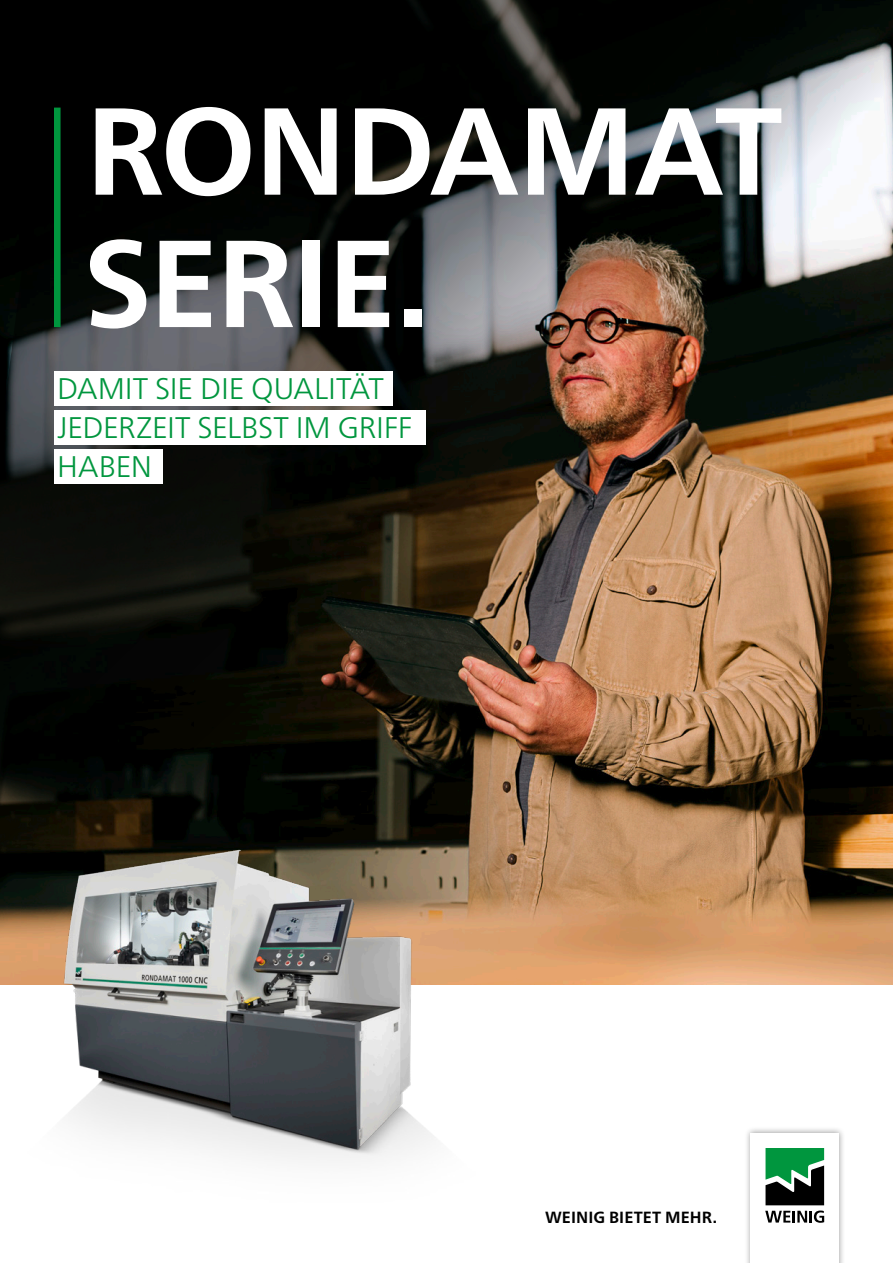
<style>
.page{position:relative;width:893px;height:1263px;background:#fff}
.page>*{position:absolute;margin:0;border:0;box-sizing:border-box;transform-origin:0 0}
.t1{font:700 123.6px/132.3px "Frutiger Neue LT Pro";letter-spacing:-.02em;color:#fff}
.t2{font:300 29.85px/38.8px "Frutiger Neue LT Pro";letter-spacing:-.005em;color:#00963e}
.t3{font:700 16.2px "Frutiger Neue LT Pro";letter-spacing:.005em;color:#000}
</style>
<div class="page">
<img style="left:0;top:0;width:893px;height:985px">
<div style="left:744px;top:1126px;width:102px;height:137px;background:#000;opacity:.4"></div>
<div style="left:751px;top:1133px;width:88px;height:130px;background:#fff"></div>
<svg style="left:765px;top:1148px;width:59px;height:75px"></svg>
<img style="left:0;top:801px;width:555px;height:360px">
<div style="left:54px;top:372px;width:338px;height:34px;background:#fff"></div>
<div style="left:54px;top:411px;width:371px;height:34px;background:#fff"></div>
<div style="left:54px;top:450px;width:108px;height:34px;background:#fff"></div>
<div style="left:54px;top:108px;width:7px;height:219px;background:#00963e"></div>
<h1 class="t1" style="left:84px;top:85px;width:701px">RONDAMAT<br>SERIE.</h1>
<p class="t2" style="left:57px;top:369px;width:357px">DAMIT SIE DIE QUALITÄT<br>JEDERZEIT SELBST IM GRIFF<br>HABEN</p>
<p class="t3" style="left:545px;top:1207px;width:173px">WEINIG BIETET MEHR.</p>
</div>
